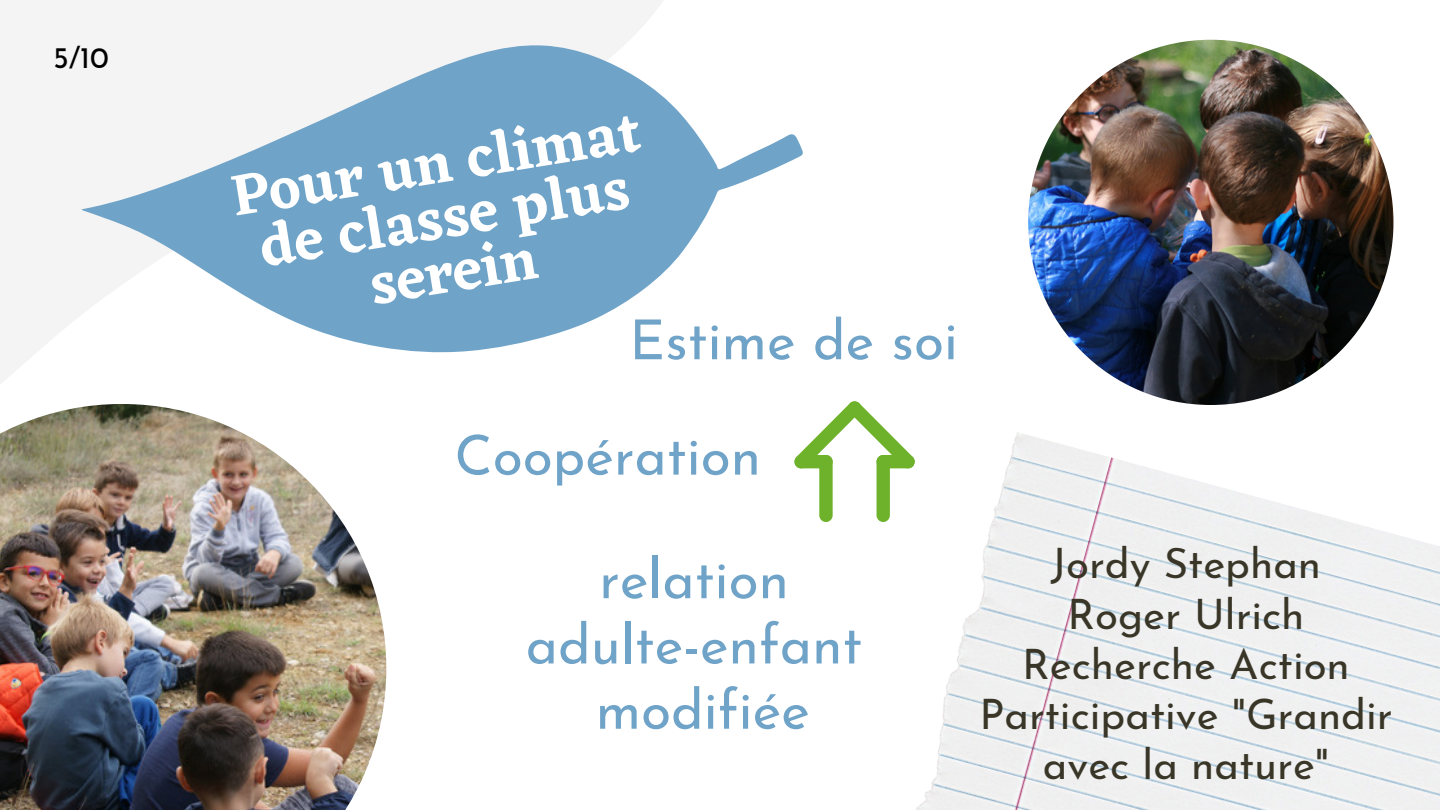
<style>
.page{position:relative;width:1440px;height:810px;background:#fff}
.page>*{position:absolute;margin:0;border:0;box-sizing:border-box;transform-origin:0 0}
.t1{font:600 59.6px/54.8px "Eczar";color:#fff;text-align:center}
.t2{font:55px "Josefin Sans";color:#6fa3c8}
.t3{font:42px/50.2px "Josefin Sans";color:#393628;text-align:center}
.t4{font:30px "Josefin Sans";color:#000}
</style>
<div class="page">
<img style="left:876px;top:432px;width:564px;height:378px">
<img style="left:1028px;top:40px;width:365px;height:365px;border-radius:50%">
<img style="left:0;top:748px;width:374px;height:62px">
<img style="left:0;top:0;width:823px;height:748px">
<svg style="left:81px;top:0;width:729px;height:543px"></svg>
<svg style="left:794px;top:401px;width:121px;height:68px"></svg>
<div style="left:877px;top:455px;width:38px;height:13px;background:#6eb22b;border-radius:7px"></div>
<div style="left:794px;top:455px;width:39px;height:13px;background:#6eb22b;border-radius:7px"></div>
<div style="left:819px;top:455px;width:14px;height:67px;background:#6eb22b;border-radius:7px"></div>
<div style="left:877px;top:455px;width:13px;height:67px;background:#6eb22b;border-radius:7px"></div>
<p class="t4" style="left:53px;top:46px;width:57px">5/10</p>
<p class="t1" style="left:227px;top:168px;width:415px;rotate:-9deg">Pour un climat de classe plus serein</p>
<p class="t2" style="left:629px;top:318px;width:330px">Estime de soi</p>
<p class="t2" style="left:455px;top:433px;width:308px">Coopération</p>
<p class="t2" style="left:599px;top:557px;width:191px">relation</p>
<p class="t2" style="left:526px;top:622px;width:338px">adulte-enfant</p>
<p class="t2" style="left:596px;top:687px;width:216px">modifiée</p>
<p class="t3" style="left:1051px;top:543px;width:272px">Jordy Stephan</p>
<p class="t3" style="left:1068px;top:593px;width:239px">Roger Ulrich</p>
<p class="t3" style="left:979px;top:643px;width:415px">Recherche Action<br>Participative "Grandir avec la nature"</p>
</div>
